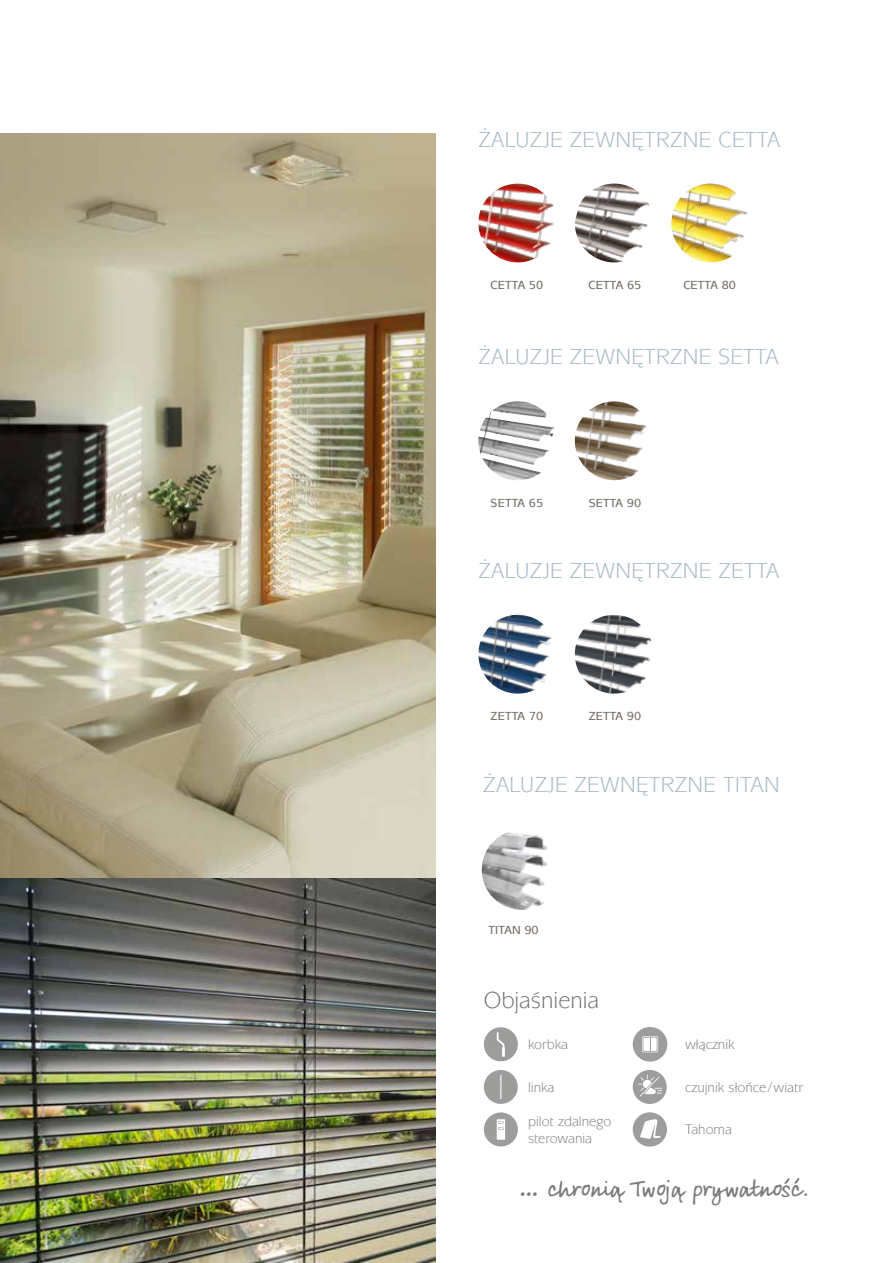
<style>
.page{position:relative;width:893px;height:1263px;background:#fff}
.page>*{position:absolute;margin:0;border:0;box-sizing:border-box;transform-origin:0 0}
.t1{font:700 24px "Claudias Hand Pro";color:#7c7b7b}
.t2{font:24px "Mixage Itc TOT";color:#706f6f}
.t3{font:22.5px "Mixage Itc TOT";letter-spacing:.015em;color:#a5b9c4}
.t4{font:14.4px/17.2px "Mixage Itc TOT";color:#7c7b7b}
.t5{font:500 12.15px "Mixage Itc TOT";letter-spacing:.015em;color:#736d66}
</style>
<div class="page">
<img style="left:478px;top:401px;width:77px;height:79px">
<img style="left:575px;top:401px;width:79px;height:79px;border-radius:39px">
<img style="left:575px;top:615px;width:79px;height:79px;border-radius:39px">
<img style="left:478px;top:615px;width:79px;height:79px;border-radius:39px">
<img style="left:0;top:133px;width:436px;height:1130px">
<div style="left:484px;top:1027px;width:34px;height:34px;background:#9d9d9c;border-radius:50%"></div>
<svg style="left:497px;top:1032px;width:8px;height:25px"></svg>
<div style="left:633px;top:1027px;width:34px;height:34px;background:#9d9d9c;border-radius:50%"></div>
<svg style="left:642px;top:1036px;width:16px;height:16px"></svg>
<svg style="left:643px;top:1037px;width:14px;height:15px"></svg>
<div style="left:643px;top:1038px;width:14px;height:13px;background:#fff;border-radius:2px"></div>
<svg style="left:650px;top:1037px;width:1px;height:14px"></svg>
<div style="left:484px;top:1070px;width:34px;height:34px;background:#9d9d9c;border-radius:50%"></div>
<svg style="left:500px;top:1075px;width:2px;height:24px"></svg>
<div style="left:633px;top:1070px;width:34px;height:34px;background:#9d9d9c;border-radius:50%"></div>
<svg style="left:638px;top:1075px;width:24px;height:21px"></svg>
<div style="left:484px;top:1112px;width:34px;height:34px;background:#9d9d9c;border-radius:50%"></div>
<svg style="left:496px;top:1119px;width:10px;height:21px"></svg>
<div style="left:633px;top:1112px;width:34px;height:34px;background:#9d9d9c;border-radius:50%"></div>
<svg style="left:640px;top:1119px;width:20px;height:20px"></svg>
<img style="left:482px;top:832px;width:65px;height:78px">
<img style="left:671px;top:184px;width:77px;height:78px">
<img style="left:575px;top:184px;width:75px;height:78px">
<img style="left:478px;top:184px;width:79px;height:78px;border-radius:39px">
<p class="t3" style="left:479px;top:127px;width:303px">ŻALUZJE ZEWNĘTRZNE CETTA</p>
<p class="t5" style="left:490px;top:278px;width:54px">CETTA 50</p>
<p class="t5" style="left:589px;top:278px;width:54px">CETTA 65</p>
<p class="t5" style="left:683px;top:278px;width:54px">CETTA 80</p>
<p class="t3" style="left:479px;top:344px;width:302px">ŻALUZJE ZEWNĘTRZNE SETTA</p>
<p class="t5" style="left:491px;top:496px;width:54px">SETTA 65</p>
<p class="t5" style="left:589px;top:496px;width:54px">SETTA 90</p>
<p class="t3" style="left:479px;top:558px;width:303px">ŻALUZJE ZEWNĘTRZNE ZETTA</p>
<p class="t5" style="left:491px;top:709px;width:54px">ZETTA 70</p>
<p class="t5" style="left:589px;top:709px;width:54px">ZETTA 90</p>
<p class="t3" style="left:483px;top:772px;width:298px">ŻALUZJE ZEWNĘTRZNE TITAN</p>
<p class="t5" style="left:489px;top:923px;width:52px">TITAN 90</p>
<p class="t2" style="left:484px;top:987px;width:117px">Objaśnienia</p>
<p class="t4" style="left:528px;top:1036px;width:42px">korbka</p>
<p class="t4" style="left:685px;top:1036px;width:51px">włącznik</p>
<p class="t4" style="left:528px;top:1078px;width:28px">linka</p>
<p class="t4" style="left:685px;top:1078px;width:119px">czujnik słońce/wiatr</p>
<p class="t4" style="left:528px;top:1112px;width:85px">pilot zdalnego sterowania</p>
<p class="t4" style="left:685px;top:1121px;width:48px">Tahoma</p>
<p class="t1" style="left:519px;top:1174px;width:290px">… chronią Twoją prywatność.</p>
</div>
